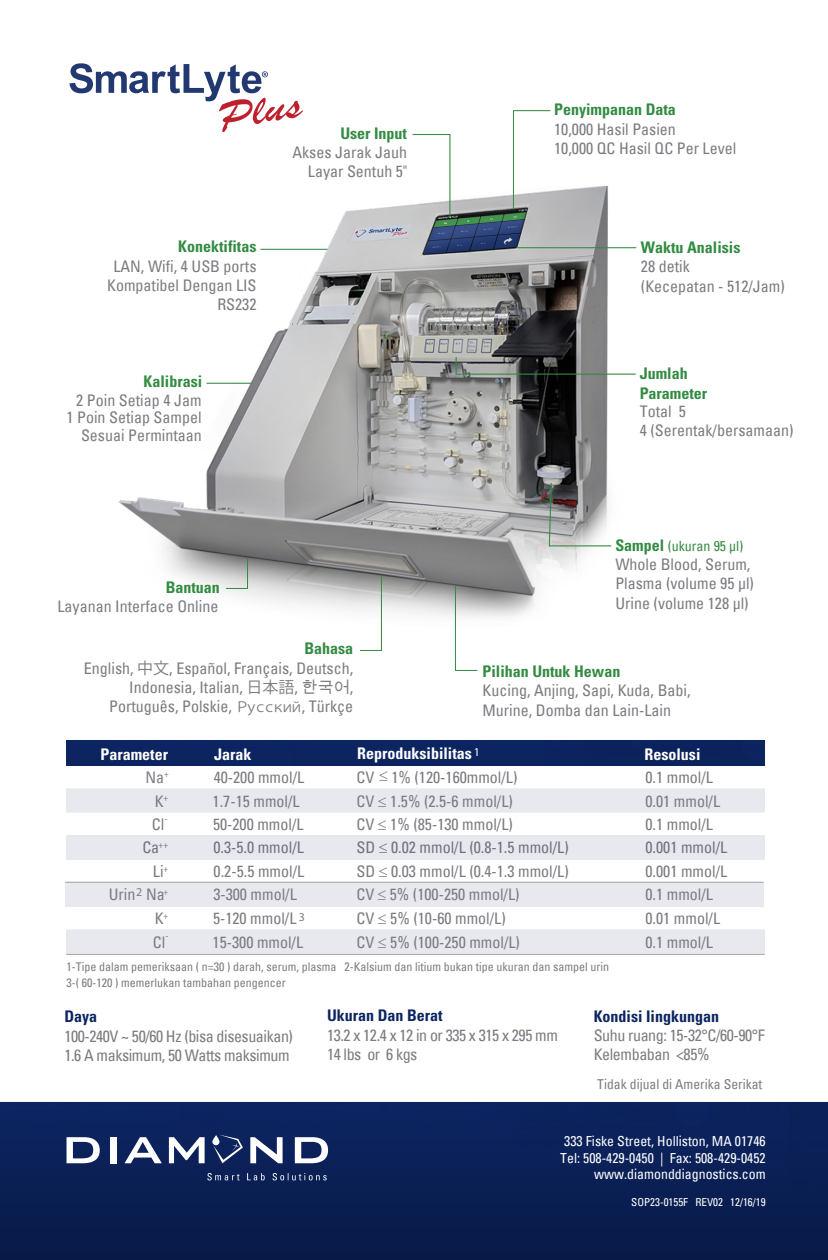
<style>
.page{position:relative;width:828px;height:1260px;background:#fff}
.page>*{position:absolute;margin:0;border:0;box-sizing:border-box;transform-origin:0 0}
.t1{font:41.6px "Brush Script";color:#be202e;scale:1.29 1}
.t2{font:condensed 16px/19.2px "Univers";color:#7a7c81}
.t3{font:condensed 16px/19.2px "Univers";letter-spacing:-.025em;color:#7a7c81}
.t4{font:700 condensed 16px/19.2px "Univers";color:#338b42}
.t5{font:700 condensed 16px "Univers";color:#fff}
.t6{font:700 condensed 16px "Univers";color:#0c2460}
.t7{font:condensed 14px "Univers";color:#338b42}
.t8{font:condensed 13.8px/16.6px "Univers";color:#fff;text-align:right}
.t9{font:condensed 13.6px "Univers";color:#7a7c81}
.t10{font:condensed 12px/15.8px "Univers";color:#7a7c81}
.t11{font:12px "Myriad Pro";color:#7a7c81}
.t12{font:12px "Myriad Pro";color:#fff}
.t13{font:condensed 11px "Univers";color:#fff}
.t14{font:condensed 9.4px "Univers";color:#7a7c81}
.s1{font-family:"Koz Go Pr 6 N";font-stretch:normal}
.s2{font-family:"Arial Unicode MS";font-stretch:normal}
.s3{font-family:"Koz Go Pr 6 N";font-stretch:normal;font-size:14px}
.s4{font-weight:700;font-size:16px}
</style>
<div class="page">
<img style="left:0;top:101px;width:828px;height:1159px">
<svg style="left:69px;top:63px;width:199px;height:38px"></svg>
<svg style="left:67px;top:1137px;width:33px;height:26px"></svg>
<div style="left:110px;top:1137px;width:6px;height:26px;background:#fff"></div>
<svg style="left:125px;top:1137px;width:37px;height:26px"></svg>
<svg style="left:169px;top:1137px;width:36px;height:26px"></svg>
<svg style="left:250px;top:1137px;width:33px;height:26px"></svg>
<svg style="left:295px;top:1137px;width:33px;height:26px"></svg>
<svg style="left:213px;top:1135px;width:30px;height:28px"></svg>
<svg style="left:207px;top:1173px;width:120px;height:7px"></svg>
<div style="left:67px;top:788px;width:698px;height:25px;background:#e7e9ef"></div>
<div style="left:67px;top:929px;width:698px;height:25px;background:#e7e9ef"></div>
<hr style="left:513px;top:110px;width:1px;height:99px;background:#338b42">
<svg style="left:456px;top:357px;width:1px;height:17px"></svg>
<hr style="left:456px;top:374px;width:180px;height:1px;background:#338b42">
<hr style="left:450px;top:135px;width:1px;height:80px;background:#338b42">
<hr style="left:413px;top:134px;width:37px;height:1px;background:#338b42">
<svg style="left:549px;top:483px;width:3px;height:63px"></svg>
<hr style="left:549px;top:546px;width:62px;height:1px;background:#338b42">
<hr style="left:513px;top:110px;width:37px;height:1px;background:#338b42">
<hr style="left:207px;top:383px;width:44px;height:1px;background:#338b42">
<hr style="left:247px;top:558px;width:1px;height:31px;background:#338b42">
<svg style="left:226px;top:588px;width:22px;height:1px"></svg>
<hr style="left:260px;top:249px;width:67px;height:1px;background:#338b42">
<hr style="left:455px;top:586px;width:1px;height:85px;background:#338b42">
<hr style="left:381px;top:576px;width:1px;height:75px;background:#338b42">
<svg style="left:455px;top:670px;width:22px;height:1px"></svg>
<svg style="left:360px;top:650px;width:22px;height:1px"></svg>
<div style="left:65px;top:882px;width:699px;height:25px;background:#e7e9ef"></div>
<hr style="left:517px;top:247px;width:119px;height:1px;background:#338b42">
<div style="left:66px;top:741px;width:698px;height:25px;background:#0c245f"></div>
<div style="left:66px;top:766px;width:699px;height:23px;background:#fff"></div>
<div style="left:67px;top:812px;width:698px;height:23px;background:#fff"></div>
<div style="left:66px;top:859px;width:698px;height:23px;background:#fff"></div>
<div style="left:67px;top:907px;width:698px;height:23px;background:#fff"></div>
<hr style="left:66px;top:954px;width:699px;height:1px;background:#a7a9ac">
<div style="left:66px;top:835px;width:698px;height:24px;background:#e7e9ef"></div>
<hr style="left:65px;top:882px;width:699px;height:1px;background:#a7a9ac">
<h1 class="t1" style="left:214px;top:92px;width:66px;rotate:-9deg">Plus</h1>
<p class="t4" style="left:340px;top:124px;width:68px">User Input</p>
<p class="t2" style="left:292px;top:143px;width:116px;text-align:right">Akses Jarak Jauh<br>Layar Sentuh 5"</p>
<p class="t4" style="left:178px;top:237px;width:80px">Konektifitas</p>
<p class="t2" style="left:107px;top:256px;width:151px;text-align:right">LAN, Wifi, 4 USB ports<br>Kompatibel Dengan LIS<br>RS232</p>
<p class="t4" style="left:144px;top:371px;width:60px">Kalibrasi</p>
<p class="t2" style="left:76px;top:390px;width:127px">2 Poin Setiap 4 Jam</p>
<p class="t2" style="left:81px;top:426px;width:122px">Sesuai Permintaan</p>
<p class="t2" style="left:67px;top:407px;width:137px">1 Poin Setiap Sampel</p>
<p class="t4" style="left:166px;top:577px;width:56px">Bantuan</p>
<p class="t2" style="left:58px;top:596px;width:162px">Layanan Interface Online</p>
<p class="t4" style="left:304px;top:639px;width:50px">Bahasa</p>
<p class="t2" style="left:84px;top:658px;width:271px;text-align:right">English, <span class="s1">中文</span>, Español, Français, Deutsch,<br>Indonesia, Italian, <span class="s1">日本語</span>, <span class="s2">한국어</span>,<br>Português, Polskie, <span class="s3">Русский</span>, Türkçe</p>
<p class="t4" style="left:554px;top:100px;width:123px">Penyimpanan Data</p>
<p class="t2" style="left:554px;top:119px;width:184px">10,000 Hasil Pasien<br>10,000 QC Hasil QC Per Level</p>
<p class="t4" style="left:641px;top:238px;width:101px">Waktu Analisis</p>
<p class="t2" style="left:641px;top:257px;width:145px">28 detik<br>(Kecepatan - 512/Jam)</p>
<p class="t4" style="left:640px;top:364px;width:69px">Jumlah<br>Parameter</p>
<p class="t2" style="left:640px;top:401px;width:155px">Total 5<br>4 (Serentak/bersamaan)</p>
<p class="t7" style="left:615px;top:537px;width:129px"><span class="s4">Sampel</span> (ukuran 95 µl)</p>
<p class="t2" style="left:615px;top:555px;width:140px">Whole Blood, Serum,<br>Plasma (volume 95 µl)<br>Urine (volume 128 µl)</p>
<p class="t4" style="left:483px;top:662px;width:139px">Pilihan Untuk Hewan</p>
<p class="t2" style="left:483px;top:681px;width:209px">Kucing, Anjing, Sapi, Kuda, Babi,<br>Murine, Domba dan Lain-Lain</p>
<p class="t5" style="left:101px;top:744px;width:69px">Parameter</p>
<p class="t2" style="left:145px;top:765px;width:25px;line-height:23.6px;text-align:center">Na<sup>+<br></sup>K<sup>+<br></sup>Cl</p>
<p class="t14" style="left:164px;top:812px;width:5px">-</p>
<p class="t2" style="left:142px;top:835px;width:27px;line-height:23.8px;text-align:right">Ca <sup>+<br></sup>Li<sup>+</sup></p>
<p class="t14" style="left:159px;top:838px;width:6px">+</p>
<p class="t2" style="left:153px;top:882px;width:17px;line-height:24px;text-align:justify;text-indent:-44px">Urin Na<sup>+ </sup>K<sup>+ </sup>Cl</p>
<p class="t11" style="left:136px;top:885px;width:8px">2</p>
<p class="t14" style="left:165px;top:930px;width:5px">-</p>
<p class="t5" style="left:357px;top:744px;width:116px">Reproduksibilitas</p>
<p class="t5" style="left:214px;top:744px;width:39px">Jarak</p>
<p class="t5" style="left:645px;top:744px;width:57px">Resolusi</p>
<p class="t12" style="left:474px;top:744px;width:8px">1</p>
<p class="t2" style="left:213px;top:765px;width:93px;line-height:23.4px">40-200 mmol/L<br>1.7-15 mmol/L<br>50-200 mmol/L<br>0.3-5.0 mmol/L<br>0.2-5.5 mmol/L<br>3-300 mmol/L</p>
<p class="t2" style="left:213px;top:907px;width:92px;line-height:23.4px">5-120 mmol/L<br>15-300 mmol/L</p>
<p class="t11" style="left:299px;top:909px;width:8px">3</p>
<p class="t2" style="left:357px;top:767px;width:162px">CV ≤ 1% (120-160mmol/L)</p>
<p class="t2" style="left:357px;top:789px;width:214px;line-height:23.4px">CV ≤ 1.5% (2.5-6 mmol/L)<br>CV ≤ 1% (85-130 mmol/L)<br>SD ≤ 0.02 mmol/L (0.8-1.5 mmol/L)<br>SD ≤ 0.03 mmol/L (0.4-1.3 mmol/L)</p>
<p class="t2" style="left:357px;top:882px;width:165px;line-height:24px">CV ≤ 5% (100-250 mmol/L)<br>CV ≤ 5% (10-60 mmol/L)<br>CV ≤ 5% (100-250 mmol/L)</p>
<p class="t2" style="left:646px;top:765px;width:83px;line-height:23.6px">0.1 mmol/L<br>0.01 mmol/L<br>0.1 mmol/L<br>0.001 mmol/L<br>0.001 mmol/L</p>
<p class="t2" style="left:646px;top:882px;width:76px;line-height:24.2px">0.1 mmol/L<br>0.01 mmol/L<br>0.1 mmol/L</p>
<p class="t10" style="left:67px;top:959px;width:544px">1-Tipe dalam pemeriksaan ( n=30 ) darah, serum, plasma 2-Kalsium dan litium bukan tipe ukuran dan sampel urin<br>3-( 60-120 ) memerlukan tambahan pengencer</p>
<p class="t6" style="left:64px;top:1007px;width:34px">Daya</p>
<p class="t3" style="left:64px;top:1026px;width:230px">100-240V ~ 50/60 Hz (bisa disesuaikan)<br>1.6 A maksimum, 50 Watts maksimum</p>
<p class="t6" style="left:327px;top:1006px;width:117px">Ukuran Dan Berat</p>
<p class="t3" style="left:327px;top:1025px;width:232px">13.2 x 12.4 x 12 in or 335 x 315 x 295 mm<br>14 lbs or 6 kgs</p>
<p class="t6" style="left:594px;top:1006px;width:127px">Kondisi Iingkungan</p>
<p class="t3" style="left:594px;top:1025px;width:173px">Suhu ruang: 15-32°C/60-90°F<br>Kelembaban &lt;85%</p>
<p class="t9" style="left:597px;top:1076px;width:167px">Tidak dijual di Amerika Serikat</p>
<p class="t8" style="left:560px;top:1133px;width:207px">333 Fiske Street, Holliston, MA 01746<br>Tel: 508-429-0450 | Fax: 508-429-0452 www.diamonddiagnostics.com</p>
<p class="t13" style="left:631px;top:1195px;width:136px">SOP23-0155F REV02 12/16/19</p>
</div>
